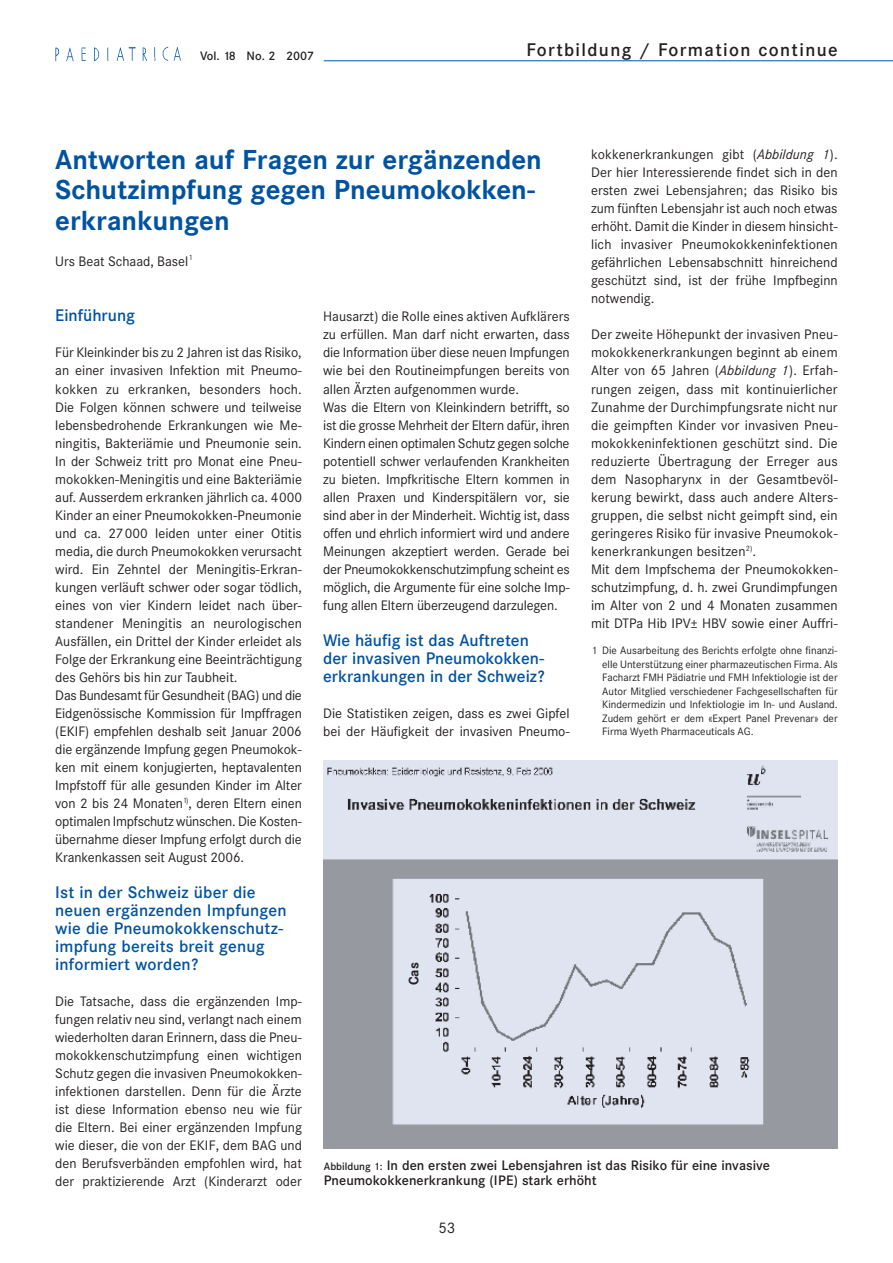
<style>
.page{position:relative;width:893px;height:1263px;background:#fff}
.page>*{position:absolute;margin:0;border:0;box-sizing:border-box;transform-origin:0 0}
.t1{font:700 27px/30px "Corporate SBQ";color:#0153a0}
.t2{font:500 18px "Corporate SBQ";letter-spacing:.075em;color:#231f20}
.t3{font:500 16.5px/18px "Corporate SBQ";letter-spacing:.01em;color:#0153a0}
.t4{font:15px "Corporate SBQ";color:#231f20}
.t5{font:13.5px/18px "Corporate SBQ";color:#231f20}
.t6{font:500 13.5px/15px "Corporate SBQ";color:#231f20}
.t7{font:700 13.5px "Corporate SBQ";color:#231f20}
.t8{font:500 12px "Corporate SBQ";color:#231f20}
.t9{font:10.5px/13.5px "Corporate SBQ";color:#231f20;text-align:justify}
.s1{font-style:italic}
.s2{font-size:10.5px}
</style>
<div class="page">
<img style="left:55px;top:47px;width:126px;height:14px">
<hr style="left:324px;top:60px;width:569px;height:1px;background:#0153a0">
<img style="left:323px;top:761px;width:515px;height:388px">
<div style="left:408px;top:918px;width:18px;height:111px;background:#dfe4f1"></div>
<p class="t8" style="left:200px;top:49px;width:116px">Vol. 18 No. 2 2007</p>
<h2 class="t2" style="left:526px;top:38px;width:313px">Fortbildung / Formation continue</h2>
<p class="t5" style="left:591px;top:146px;width:248px;text-align:justify">kokkenerkrankungen gibt (<span class="s1">Abbildung 1</span>).<br>Der hier Interessierende findet sich in den ersten zwei Lebensjahren; das Risiko bis zum fünften Lebensjahr ist auch noch etwas erhöht. Damit die Kinder in diesem hinsicht&shy;lich invasiver Pneumokokkeninfektionen gefährlichen Lebensabschnitt hinreichend geschützt sind, ist der frühe Impfbeginn notwendig.</p>
<p class="t5" style="left:591px;top:326px;width:248px">Der zweite Höhepunkt der invasiven Pneu&shy;mokokkenerkrankungen beginnt ab einem Alter von 65 Jahren (<span class="s1">Abbildung 1</span>). Erfah&shy;rungen zeigen, dass mit kontinuierlicher Zunahme der Durchimpfungsrate nicht nur die geimpften Kinder vor invasiven Pneu&shy;mokokkeninfektionen geschützt sind. Die reduzierte Übertragung der Erreger aus dem Nasopharynx in der Gesamtbevöl&shy;kerung bewirkt, dass auch andere Alters&shy;gruppen, die selbst nicht geimpft sind, ein geringeres Risiko für invasive Pneumokok&shy;kenerkrankungen besitzen<sup>2)</sup>.<br>Mit dem Impfschema der Pneumokokken&shy;schutzimpfung, d. h. zwei Grundimpfungen im Alter von 2 und 4 Monaten zusammen mit DTPa Hib IPV± HBV sowie einer Auffri-</p>
<h1 class="t1" style="left:55px;top:145px;width:488px">Antworten auf Fragen zur ergänzenden<br>Schutzimpfung gegen Pneumokokken&shy;erkrankungen</h1>
<p class="t5" style="left:55px;top:252px;width:139px">Urs Beat Schaad, Basel<sup>1</sup></p>
<p class="t3" style="left:55px;top:307px;width:81px">Einführung</p>
<p class="t5" style="left:55px;top:344px;width:248px">Für Kleinkinder bis zu 2 Jahren ist das Risiko, an einer invasiven Infektion mit Pneumo&shy;kokken zu erkranken, besonders hoch.<br>Die Folgen können schwere und teilweise lebensbedrohende Erkrankungen wie Me&shy;ningitis, Bakteriämie und Pneumonie sein.<br>In der Schweiz tritt pro Monat eine Pneu&shy;mokokken-Meningitis und eine Bakteriämie auf. Ausserdem erkranken jährlich ca. 4000<br>Kinder an einer Pneumokokken-Pneumonie und ca. 27000 leiden unter einer Otitis media, die durch Pneumokokken verursacht wird. Ein Zehntel der Meningitis-Erkran&shy;kungen verläuft schwer oder sogar tödlich, eines von vier Kindern leidet nach über&shy;standener Meningitis an neurologischen Ausfällen, ein Drittel der Kinder erleidet als Folge der Erkrankung eine Beeinträchtigung des Gehörs bis hin zur Taubheit.<br>Das Bundesamt für Gesundheit (BAG) und die Eidgenössische Kommission für Impffragen (EKIF) empfehlen deshalb seit Januar 2006 die ergänzende Impfung gegen Pneumokok&shy;ken mit einem konjugierten, heptavalenten Impfstoff für alle gesunden Kinder im Alter von 2 bis 24 Monaten<sup>1)</sup>, deren Eltern einen optimalen Impfschutz wünschen. Die Kosten&shy;übernahme dieser Impfung erfolgt durch die Krankenkassen seit August 2006.</p>
<p class="t3" style="left:55px;top:883px;width:233px">Ist in der Schweiz über die neuen ergänzenden Impfungen wie die Pneumokokkenschutz&shy;impfung be-reits breit genug informiert worden?</p>
<p class="t5" style="left:55px;top:992px;width:248px;text-align:justify">Die Tatsache, dass die ergänzenden Imp&shy;fungen relativ neu sind, verlangt nach einem wiederholten daran Erinnern, dass die Pneu&shy;mokokkenschutzimpfung einen wichtigen Schutz gegen die invasiven Pneumokokken&shy;infektionen darstellen. Denn für die Ärzte ist diese Information ebenso neu wie für die Eltern. Bei einer ergänzenden Impfung wie dieser, die von der EKIF, dem BAG und den Berufsverbänden empfohlen wird, hat der praktizierende Arzt (Kinderarzt oder</p>
<p class="t5" style="left:323px;top:308px;width:248px">Hausarzt) die Rolle eines aktiven Aufklärers zu erfüllen. Man darf nicht erwarten, dass die Information über diese neuen Impfungen wie bei den Routineimpfungen bereits von allen Ärzten aufgenommen wurde.<br>Was die Eltern von Kleinkindern betrifft, so ist die grosse Mehrheit der Eltern dafür, ihren Kindern einen optimalen Schutz gegen solche potentiell schwer verlaufenden Krankheiten zu bieten. Impfkritische Eltern kommen in allen Praxen und Kinderspitälern vor, sie sind aber in der Minderheit. Wichtig ist, dass offen und ehrlich informiert wird und andere Meinungen akzeptiert werden. Gerade bei der Pneumokokkenschutzimpfung scheint es möglich, die Argumente für eine solche Imp&shy;fung allen Eltern überzeugend darzulegen.</p>
<p class="t3" style="left:323px;top:631px;width:223px">Wie häufig ist das Auftreten der invasiven Pneumokokken&shy;erkrankungen in der Schweiz?</p>
<p class="t5" style="left:323px;top:704px;width:248px">Die Statistiken zeigen, dass es zwei Gipfel bei der Häufigkeit der invasiven Pneumo-</p>
<p class="t9" style="left:602px;top:644px;width:237px;text-indent:-11px">1 Die Ausarbeitung des Berichts erfolgte ohne finanzi&shy;elle Unterstützung einer pharmazeutischen Firma. Als Facharzt FMH Pädiatrie und FMH Infektiologie ist der Autor Mitglied verschiedener Fachgesellschaften für Kindermedizin und Infektiologie im In- und Ausland.<br>Zudem gehört er dem «Expert Panel Prevenar» der Firma Wyeth Pharmaceuticals AG.</p>
<p class="t7" style="left:406px;top:985px;width:24px;rotate:-90deg">Cas</p>
<p class="t6" style="left:324px;top:1158px;width:448px"><span class="s2">Abbildung 1:</span> In den ersten zwei Lebensjahren ist das Risiko für eine invasive<br>Pneumokokkenerkrankung (IPE) stark erhöht</p>
<p class="t4" style="left:438px;top:1219px;width:19px">53</p>
</div>
